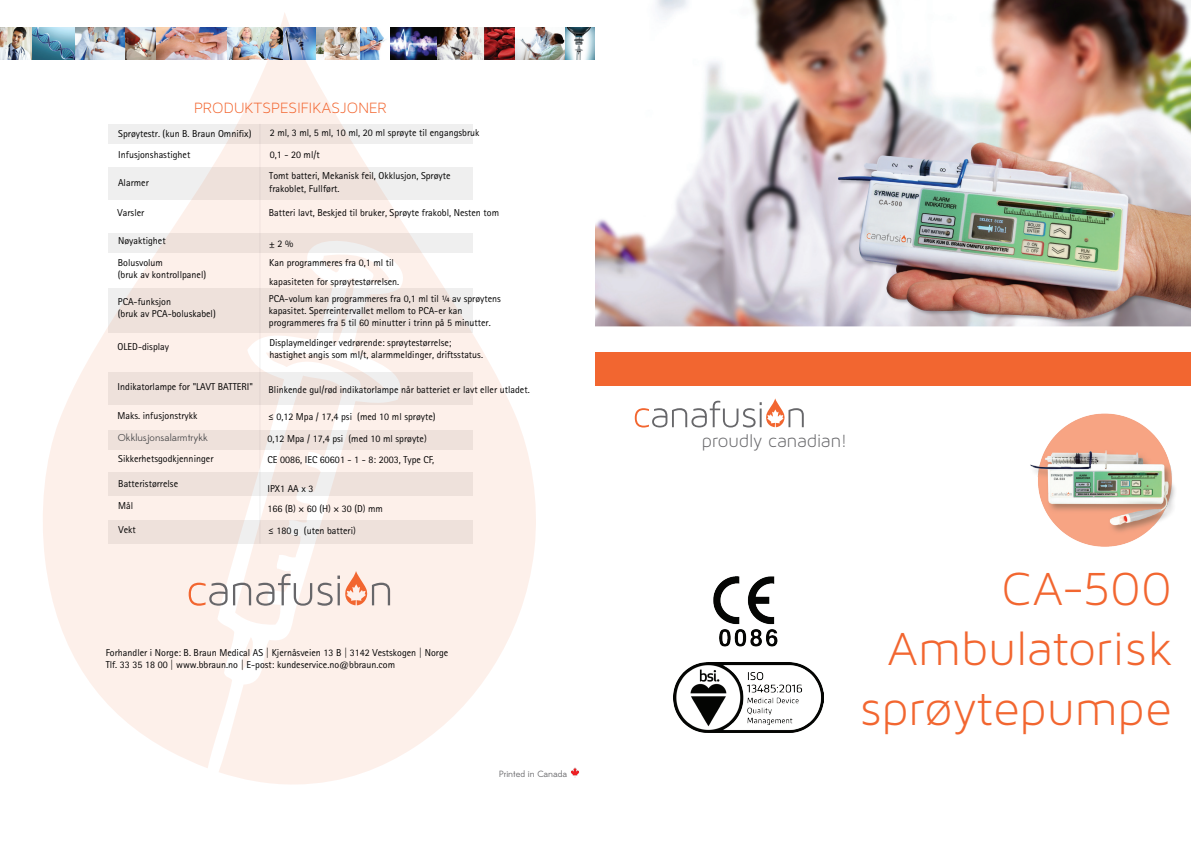
<style>
.page{position:relative;width:1191px;height:842px;background:#fff}
.page>*{position:absolute;margin:0;border:0;box-sizing:border-box;transform-origin:0 0}
.t1{font:49.8px/59.8px "Maven Pro Light 300";color:#f26630;text-align:right}
.t2{font:19px "Maven Pro Light 300";letter-spacing:-.01em;color:#67676a}
.t3{font:16px "Maven Pro Light 300";letter-spacing:.005em;color:#f26630}
.t4{font:10px/12px "Rotis Sans Serif Pro";color:#000}
.t5{font:10px "Edmondsans";color:#4b4c4d}
.t6{font:9px "Edmondsans";color:#656568}
.s1{font-family:"Edmondsans"}
</style>
<div class="page">
<div style="left:595px;top:352px;width:596px;height:34px;background:#f26630"></div>
<svg style="left:42px;top:13px;width:494px;height:772px;fill:#fdf0ea"></svg>
<svg style="left:635px;top:398px;width:168px;height:29px"></svg>
<svg style="left:189px;top:583px;width:38px;height:23px"></svg>
<svg style="left:233px;top:252px;width:157px;height:373px"></svg>
<div style="left:108px;top:124px;width:364px;height:20px;background:linear-gradient(to right,#efeae8,#efebe9)"></div>
<div style="left:108px;top:233px;width:364px;height:19px;background:linear-gradient(to right,#eee5e1,#eee7e4)"></div>
<div style="left:108px;top:168px;width:364px;height:32px;background:linear-gradient(to right,#eee8e5,#efe8e5)"></div>
<svg style="left:108px;top:472px;width:364px;height:24px;fill:#eee1db"></svg>
<svg style="left:108px;top:430px;width:364px;height:20px;fill:#eee1db"></svg>
<svg style="left:108px;top:520px;width:364px;height:24px;fill:#eee1db"></svg>
<svg style="left:108px;top:372px;width:364px;height:33px;fill:#eee1db"></svg>
<svg style="left:108px;top:288px;width:364px;height:45px;fill:#eee1db"></svg>
<hr style="left:259px;top:124px;width:1px;height:420px;background:#3d3d3a">
<img style="left:0;top:28px;width:387px;height:32px">
<img style="left:387px;top:27px;width:208px;height:33px">
<svg style="left:570px;top:768px;width:10px;height:9px"></svg>
<img style="left:713px;top:576px;width:65px;height:70px">
<img style="left:673px;top:662px;width:150px;height:70px">
<img style="left:595px;top:0;width:596px;height:326px">
<img style="left:1030px;top:413px;width:145px;height:134px">
<h3 class="t3" style="left:194px;top:99px;width:194px">PRODUKTSPESIFIKASJONER</h3>
<p class="t4" style="left:118px;top:128px;width:135px">Sprøytestr. (kun B. Braun Omnifix)</p>
<p class="t4" style="left:269px;top:122px;width:212px;line-height:21.7px">2 ml, 3 ml, 5 ml, 10 ml, 20 ml sprøyte til engangsbruk<br>0,1 - 20 ml/t<br>Tomt batteri, Mekanisk feil, Okklusjon, Sprøyte</p>
<p class="t4" style="left:269px;top:183px;width:72px">frakoblet, Fullført.</p>
<p class="t4" style="left:269px;top:206px;width:232px">Batteri lavt, Beskjed til bruker, Sprøyte frakobl, Nesten tom</p>
<p class="t4" style="left:269px;top:234px;width:131px;line-height:18.9px">± 2 %<br>Kan programmeres fra 0,1 ml til kapasiteten for sprøytestørrelsen.</p>
<p class="t4" style="left:269px;top:292px;width:233px">PCA-volum kan programmeres fra 0,1 ml til ¼ av sprøytens kapasitet. Sperreintervallet mellom to PCA-er kan programmeres fra 5 til 60 minutter i trinn på 5 minutter.</p>
<p class="t4" style="left:269px;top:337px;width:215px">Displaymeldinger vedrørende: sprøytestørrelse; hastighet angis som ml/t, alarmmeldinger, driftsstatus.</p>
<p class="t4" style="left:269px;top:383px;width:263px">Blinkende gul/rød indikatorlampe når batteriet er lavt eller utladet.</p>
<p class="t4" style="left:267px;top:428px;width:168px;line-height:21px">0,12 Mpa / 17,4 psi (med 10 ml sprøyte<span class="s1">)<br></span>CE 0086, IEC 60601 - 1 - 8: 2003, Type CF,</p>
<p class="t4" style="left:267px;top:479px;width:117px;line-height:19.7px">IPX1 AA x 3<br>166 (B<span class="s1">)</span> × 60 (H<span class="s1">)</span> × 30 (D<span class="s1">)</span> mm</p>
<p class="t4" style="left:268px;top:524px;width:89px">≤ 180 g (uten batteri<span class="s1">)</span></p>
<p class="t4" style="left:118px;top:148px;width:74px">Infusjonshastighet</p>
<p class="t4" style="left:118px;top:177px;width:32px">Alarmer</p>
<p class="t4" style="left:118px;top:206px;width:28px">Varsler</p>
<p class="t4" style="left:118px;top:230px;width:49px;line-height:21.9px">Nøyaktighet<br>Bolusvolum</p>
<p class="t4" style="left:118px;top:269px;width:90px">(bruk av kontrollpanel)</p>
<p class="t4" style="left:118px;top:296px;width:99px">PCA-funksjon<br>(bruk av PCA-boluskabel)</p>
<p class="t4" style="left:118px;top:341px;width:53px">OLED-display</p>
<p class="t4" style="left:118px;top:381px;width:137px">Indikatorlampe for "LAVT BATTERI"</p>
<p class="t4" style="left:118px;top:410px;width:81px">Maks. infusjonstrykk</p>
<p class="t5" style="left:118px;top:432px;width:92px">Okklusjonsalarmtrykk</p>
<p class="t4" style="left:268px;top:411px;width:169px">≤ 0,12 Mpa / 17,4 psi (med 10 ml sprøyte)</p>
<p class="t4" style="left:118px;top:453px;width:97px">Sikkerhetsgodkjenninger</p>
<p class="t4" style="left:118px;top:477px;width:61px">Batteristørrelse</p>
<p class="t4" style="left:118px;top:499px;width:17px">Mål</p>
<p class="t4" style="left:118px;top:523px;width:19px">Vekt</p>
<p class="t4" style="left:106px;top:646px;width:344px">Forhandler i Norge: B. Braun Medical AS | Kjernåsveien 13 B | 3142 Vestskogen | Norge<br>Tlf. 33 35 18 00 | www.bbraun.no | E-post: kundeservice.no@bbraun.com</p>
<p class="t6" style="left:499px;top:769px;width:70px">Printed in Canada</p>
<h2 class="t2" style="left:702px;top:430px;width:147px">proudly canadian!</h2>
<h1 class="t1" style="left:860px;top:558px;width:313px">CA-500<br>Ambulatorisk sprøytepumpe</h1>
</div>
